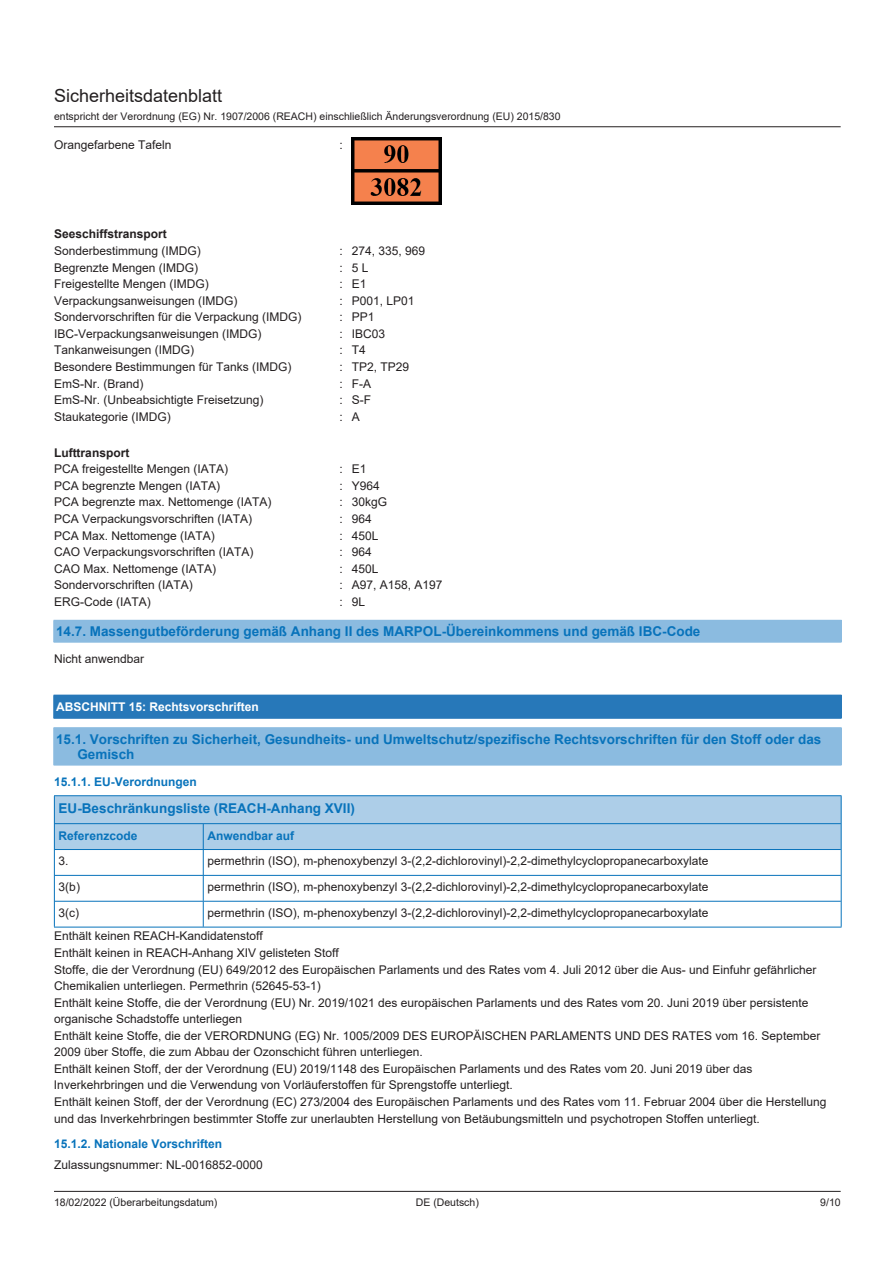
<style>
.page{position:relative;width:893px;height:1263px;background:#fff}
.page>*{position:absolute;margin:0;border:0;box-sizing:border-box;transform-origin:0 0}
.t1{font:18px "Arial";color:#231f20}
.t2{font:700 13.5px/15.6px "Arial";color:#0873bb}
.t3{font:12px/16.5px "Arial";color:#231f20}
.t4{font:700 12px "Arial";color:#0873bb}
.t5{font:700 12px "Arial";color:#231f20}
.t6{font:700 12px "Arial";color:#fff}
.t7{font:10.5px "Arial";color:#231f20}
</style>
<div class="page">
<hr style="left:54px;top:126px;width:787px;height:1px;background:#231f20">
<hr style="left:54px;top:1191px;width:787px;height:1px;background:#231f20">
<div style="left:54px;top:620px;width:787px;height:22px;background:#8bbbe0"></div>
<svg style="left:53px;top:620px;width:1px;height:22px"></svg>
<svg style="left:841px;top:620px;width:1px;height:22px"></svg>
<hr style="left:54px;top:642px;width:787px;height:1px;background:#8bbbe0">
<div style="left:54px;top:695px;width:787px;height:23px;background:#2778b9"></div>
<svg style="left:53px;top:695px;width:1px;height:23px"></svg>
<svg style="left:841px;top:695px;width:1px;height:23px"></svg>
<hr style="left:54px;top:718px;width:787px;height:1px;background:#2778b9">
<div style="left:54px;top:728px;width:787px;height:18px;background:#8bbbe0"></div>
<div style="left:54px;top:746px;width:787px;height:19px;background:#8bbbe0"></div>
<hr style="left:53px;top:728px;width:1px;height:37px;background:#8bbbe0">
<hr style="left:841px;top:728px;width:1px;height:37px;background:#8bbbe0">
<hr style="left:54px;top:727px;width:787px;height:1px;background:#8bbbe0">
<hr style="left:54px;top:765px;width:787px;height:1px;background:#8bbbe0">
<div style="left:55px;top:796px;width:786px;height:27px;background:#adcee8"></div>
<div style="left:55px;top:824px;width:148px;height:25px;background:#adcee8"></div>
<div style="left:204px;top:824px;width:637px;height:25px;background:#adcee8"></div>
<hr style="left:54px;top:796px;width:1px;height:131px;background:#0873bb">
<hr style="left:841px;top:796px;width:1px;height:131px;background:#0873bb">
<svg style="left:203px;top:824px;width:1px;height:103px"></svg>
<hr style="left:54px;top:795px;width:788px;height:1px;background:#0873bb">
<hr style="left:55px;top:823px;width:786px;height:1px;background:#0873bb">
<hr style="left:55px;top:849px;width:786px;height:1px;background:#0873bb">
<hr style="left:55px;top:875px;width:786px;height:1px;background:#0873bb">
<hr style="left:55px;top:901px;width:786px;height:1px;background:#0873bb">
<hr style="left:54px;top:927px;width:788px;height:1px;background:#0873bb">
<img style="left:352px;top:137px;width:90px;height:68px">
<h1 class="t1" style="left:54px;top:83px;width:170px">Sicherheitsdatenblatt</h1>
<p class="t7" style="left:54px;top:109px;width:508px">entspricht der Verordnung (EG) Nr. 1907/2006 (REACH) einschließlich Änderungsverordnung (EU) 2015/830</p>
<p class="t3" style="left:54px;top:136px;width:119px">Orangefarbene Tafeln</p>
<p class="t3" style="left:339px;top:136px;width:5px">:</p>
<p class="t5" style="left:54px;top:226px;width:114px">Seeschiffstransport</p>
<p class="t3" style="left:54px;top:242px;width:148px">Sonderbestimmung (IMDG)</p>
<p class="t3" style="left:339px;top:242px;width:87px">: 274, 335, 969</p>
<p class="t3" style="left:54px;top:259px;width:146px">Begrenzte Mengen (IMDG)</p>
<p class="t3" style="left:339px;top:259px;width:30px">: 5L</p>
<p class="t3" style="left:54px;top:276px;width:156px">Freigestellte Mengen (IMDG)</p>
<p class="t3" style="left:339px;top:276px;width:28px">: E1</p>
<p class="t3" style="left:54px;top:292px;width:185px">Verpackungsanweisungen (IMDG)</p>
<p class="t3" style="left:339px;top:292px;width:77px">: P001, LP01</p>
<p class="t3" style="left:54px;top:309px;width:249px">Sondervorschriften für die Verpackung (IMDG)</p>
<p class="t3" style="left:339px;top:309px;width:36px">: PP1</p>
<p class="t3" style="left:54px;top:325px;width:209px">IBC-Verpackungsanweisungen (IMDG)</p>
<p class="t3" style="left:339px;top:325px;width:47px">: IBC03</p>
<p class="t3" style="left:54px;top:342px;width:142px">Tankanweisungen (IMDG)</p>
<p class="t3" style="left:339px;top:342px;width:28px">: T4</p>
<p class="t3" style="left:54px;top:358px;width:239px">Besondere Bestimmungen für Tanks (IMDG)</p>
<p class="t3" style="left:339px;top:358px;width:71px">: TP2, TP29</p>
<p class="t3" style="left:54px;top:375px;width:91px">EmS-Nr. (Brand)</p>
<p class="t3" style="left:339px;top:375px;width:33px">: F-A</p>
<p class="t3" style="left:54px;top:391px;width:211px">EmS-Nr. (Unbeabsichtigte Freisetzung)</p>
<p class="t3" style="left:339px;top:391px;width:33px">: S-F</p>
<p class="t3" style="left:54px;top:408px;width:118px">Staukategorie (IMDG)</p>
<p class="t3" style="left:339px;top:408px;width:22px">: A</p>
<p class="t5" style="left:54px;top:444px;width:77px">Lufttransport</p>
<p class="t3" style="left:54px;top:461px;width:176px">PCA freigestellte Mengen (IATA)</p>
<p class="t3" style="left:339px;top:461px;width:28px">: E1</p>
<p class="t3" style="left:54px;top:477px;width:168px">PCA begrenzte Mengen (IATA)</p>
<p class="t3" style="left:339px;top:477px;width:42px">: Y964</p>
<p class="t3" style="left:54px;top:494px;width:219px">PCA begrenzte max. Nettomenge (IATA)</p>
<p class="t3" style="left:339px;top:494px;width:49px">: 30kgG</p>
<p class="t3" style="left:54px;top:510px;width:200px">PCA Verpackungsvorschriften (IATA)</p>
<p class="t3" style="left:339px;top:510px;width:34px">: 964</p>
<p class="t3" style="left:54px;top:527px;width:162px">PCA Max. Nettomenge (IATA)</p>
<p class="t3" style="left:339px;top:527px;width:41px">: 450L</p>
<p class="t3" style="left:54px;top:544px;width:201px">CAO Verpackungsvorschriften (IATA)</p>
<p class="t3" style="left:339px;top:544px;width:34px">: 964</p>
<p class="t3" style="left:54px;top:560px;width:164px">CAO Max. Nettomenge (IATA)</p>
<p class="t3" style="left:339px;top:560px;width:41px">: 450L</p>
<p class="t3" style="left:54px;top:577px;width:140px">Sondervorschriften (IATA)</p>
<p class="t3" style="left:339px;top:577px;width:105px">: A97, A158, A197</p>
<p class="t3" style="left:54px;top:593px;width:98px">ERG-Code (IATA)</p>
<p class="t3" style="left:339px;top:593px;width:27px">: 9L</p>
<p class="t2" style="left:56px;top:624px;width:646px">14.7. Massengutbeförderung gemäß Anhang II des MARPOL-Übereinkommens und gemäß IBC-Code</p>
<p class="t3" style="left:54px;top:650px;width:92px">Nicht anwendbar</p>
<p class="t6" style="left:56px;top:698px;width:204px">ABSCHNITT 15: Rechtsvorschriften</p>
<p class="t2" style="left:77px;top:731px;width:745px;text-indent:-21px">15.1. Vorschriften zu Sicherheit, Gesundheits- und Umweltschutz/spezifische Rechtsvorschriften für den Stoff oder das<br>Gemisch</p>
<p class="t4" style="left:54px;top:773px;width:144px">15.1.1. EU-Verordnungen</p>
<p class="t2" style="left:59px;top:801px;width:298px">EU-Beschränkungsliste (REACH-Anhang XVII)</p>
<p class="t4" style="left:59px;top:827px;width:80px">Referenzcode</p>
<p class="t4" style="left:208px;top:827px;width:88px">Anwendbar auf</p>
<p class="t3" style="left:59px;top:853px;width:12px">3.</p>
<p class="t3" style="left:208px;top:853px;width:502px">permethrin (ISO), m-phenoxybenzyl 3-(2,2-dichlorovinyl)-2,2-dimethylcyclopropanecarboxylate</p>
<p class="t3" style="left:59px;top:879px;width:23px">3(b)</p>
<p class="t3" style="left:208px;top:879px;width:502px">permethrin (ISO), m-phenoxybenzyl 3-(2,2-dichlorovinyl)-2,2-dimethylcyclopropanecarboxylate</p>
<p class="t3" style="left:59px;top:905px;width:22px">3(c)</p>
<p class="t3" style="left:54px;top:901px;width:656px;line-height:23.2px;text-indent:154px">permethrin (ISO), m-phenoxybenzyl 3-(2,2-dichlorovinyl)-2,2-dimethylcyclopropanecarboxylate<br>Enthält keinen REACH-Kandidatenstoff</p>
<p class="t3" style="left:54px;top:944px;width:774px">Enthält keinen in REACH-Anhang XIV gelisteten Stoff<br>Stoffe, die der Verordnung (EU) 649/2012 des Europäischen Parlaments und des Rates vom 4. Juli 2012 über die Aus- und Einfuhr gefährlicher Chemikalien unterliegen. Permethrin (52645-53-1)<br>Enthält keine Stoffe, die der Verordnung (EU) Nr. 2019/1021 des europäischen Parlaments und des Rates vom 20. Juni 2019 über persistente organische Schadstoffe unterliegen<br>Enthält keine Stoffe, die der VERORDNUNG (EG) Nr. 1005/2009 DES EUROPÄISCHEN PARLAMENTS UND DES RATES vom 16. September 2009 über Stoffe, die zum Abbau der Ozonschicht führen unterliegen.<br>Enthält keinen Stoff, der der Verordnung (EU) 2019/1148 des Europäischen Parlaments und des Rates vom 20. Juni 2019 über das Inverkehrbringen und die Verwendung von Vorläuferstoffen für Sprengstoffe unterliegt.<br>Enthält keinen Stoff, der der Verordnung (EC) 273/2004 des Europäischen Parlaments und des Rates vom 11. Februar 2004 über die Herstellung und das Inverkehrbringen bestimmter Stoffe zur unerlaubten Herstellung von Betäubungsmitteln und psychotropen Stoffen unterliegt.</p>
<p class="t4" style="left:54px;top:1135px;width:170px">15.1.2. Nationale Vorschriften</p>
<p class="t3" style="left:54px;top:1157px;width:210px">Zulassungsnummer: NL-0016852-0000</p>
<p class="t7" style="left:54px;top:1195px;width:165px">18/02/2022 (Überarbeitungsdatum)</p>
<p class="t7" style="left:416px;top:1195px;width:65px">DE (Deutsch)</p>
<p class="t7" style="left:820px;top:1195px;width:22px">9/10</p>
</div>
